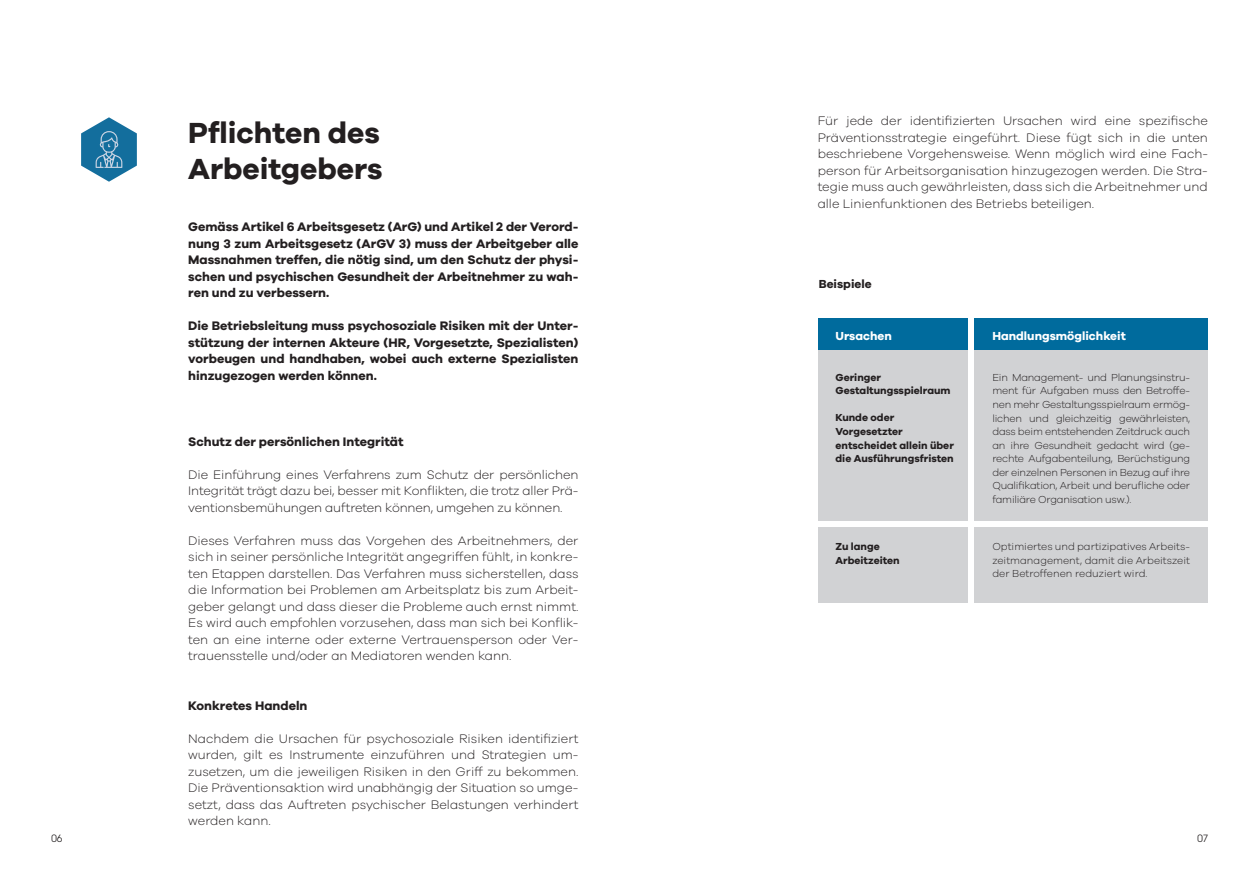
<style>
.page{position:relative;width:1259px;height:893px;background:#fff}
.page>*{position:absolute;margin:0;border:0;box-sizing:border-box;transform-origin:0 0}
.t1{font:700 30px/36px "Galano Grotesque";color:#231f20}
.t2{font:300 12.75px/16.5px "Galano Grotesque";color:#231f20;text-align:justify}
.t3{font:700 12.75px/16.5px "Galano Grotesque";color:#231f20;text-align:justify}
.t4{font:700 12px "Galano Grotesque";color:#fff}
.t5{font:700 12px "Galano Grotesque";color:#231f20}
.t6{font:300 10.5px/13.5px "Galano Grotesque";letter-spacing:-.02em;color:#231f20;text-align:justify}
.t7{font:700 10.5px/13.5px "Galano Grotesque";color:#231f20}
.t8{font:300 10.5px "GT Walsheim Pro";color:#231f20}
</style>
<div class="page">
<svg style="left:81px;top:117px;width:56px;height:65px"></svg>
<div style="left:817px;top:350px;width:150px;height:171px;background:#d1d2d4"></div>
<div style="left:974px;top:350px;width:234px;height:171px;background:#d1d2d4"></div>
<div style="left:974px;top:528px;width:234px;height:75px;background:#d1d2d4"></div>
<div style="left:817px;top:528px;width:150px;height:75px;background:#d1d2d4"></div>
<div style="left:817px;top:318px;width:150px;height:32px;background:#006b9d"></div>
<div style="left:974px;top:318px;width:234px;height:32px;background:#006b9d"></div>
<h1 class="t1" style="left:188px;top:114px;width:196px">Pflichten des<br>Arbeitgebers</h1>
<p class="t3" style="left:188px;top:218px;width:392px">Gemäss Artikel 6 Arbeitsgesetz (ArG) und Artikel 2 der Verord&shy;nung 3 zum Arbeitsgesetz (ArGV 3) muss der Arbeitgeber alle Massnahmen treffen, die nötig sind, um den Schutz der physi&shy;schen und psychischen Gesundheit der Arbeitnehmer zu wah&shy;ren und zu verbessern.</p>
<p class="t3" style="left:188px;top:317px;width:392px">Die Betriebsleitung muss psychosoziale Risiken mit der Unter&shy;stützung der internen Akteure (HR, Vorgesetzte, Spezialisten) vorbeugen und handhaben, wobei auch externe Spezialisten hinzugezogen werden können.</p>
<p class="t3" style="left:188px;top:433px;width:217px">Schutz der persönlichen Integrität</p>
<p class="t2" style="left:188px;top:466px;width:392px">Die Einführung eines Verfahrens zum Schutz der persönlichen Integrität trägt dazu bei, besser mit Konflikten, die trotz aller Prä&shy;ventionsbemühungen auftreten können, umgehen zu können.</p>
<p class="t2" style="left:188px;top:532px;width:392px">Dieses Verfahren muss das Vorgehen des Arbeitnehmers, der sich in seiner persönliche Integrität angegriffen fühlt, in konkre&shy;ten Etappen darstellen. Das Verfahren muss sicherstellen, dass die Information bei Problemen am Arbeitsplatz bis zum Arbeit&shy;geber gelangt und dass dieser die Probleme auch ernst nimmt.<br>Es wird auch empfohlen vorzusehen, dass man sich bei Konflik&shy;ten an eine interne oder externe Vertrauensperson oder Ver&shy;trauensstelle und/oder an Mediatoren wenden kann.</p>
<p class="t3" style="left:188px;top:697px;width:121px">Konkretes Handeln</p>
<p class="t2" style="left:188px;top:730px;width:392px">Nachdem die Ursachen für psychosoziale Risiken identifiziert wurden, gilt es Instrumente einzuführen und Strategien um&shy;zusetzen, um die jeweiligen Risiken in den Griff zu bekommen.<br>Die Präventionsaktion wird unabhängig der Situation so umge&shy;setzt, dass das Auftreten psychischer Belastungen verhindert werden kann.</p>
<p class="t2" style="left:817px;top:112px;width:392px">Für jede der identifizierten Ursachen wird eine spezifische Präventionsstrategie eingeführt. Diese fügt sich in die unten beschriebene Vorgehensweise. Wenn möglich wird eine Fach&shy;person für Arbeitsorganisation hinzugezogen werden. Die Stra&shy;tegie muss auch gewährleisten, dass sich die Arbeitnehmer und alle Linienfunktionen des Betriebs beteiligen.</p>
<p class="t5" style="left:818px;top:277px;width:54px">Beispiele</p>
<p class="t4" style="left:835px;top:329px;width:58px">Ursachen</p>
<p class="t4" style="left:992px;top:329px;width:135px">Handlungsmöglichkeit</p>
<p class="t7" style="left:835px;top:370px;width:117px">Geringer<br>Gestaltungsspielraum</p>
<p class="t7" style="left:835px;top:411px;width:120px">Kunde oder<br>Vorgesetzter entscheidet allein über die Ausführungsfristen</p>
<p class="t7" style="left:835px;top:540px;width:66px">Zu lange<br>Arbeitzeiten</p>
<p class="t6" style="left:992px;top:370px;width:199px">Ein Management- und Planungsinstru&shy;ment für Aufgaben muss den Betroffe&shy;nen mehr Gestaltungsspielraum ermög&shy;lichen und gleichzeitig gewährleisten, dass beim entstehenden Zeitdruck auch an ihre Gesundheit gedacht wird (ge&shy;rechte Aufgabenteilung, Berüchstigung der einzelnen Personen in Bezug auf ihre Qualifikation, Arbeit und berufliche oder familiäre Organisation usw.).</p>
<p class="t6" style="left:992px;top:540px;width:199px">Optimiertes und partizipatives Arbeits&shy;zeitmanagement, damit die Arbeitszeit der Betroffenen reduziert wird.</p>
<p class="t8" style="left:51px;top:831px;width:13px">06</p>
<p class="t8" style="left:1197px;top:832px;width:12px">07</p>
</div>
